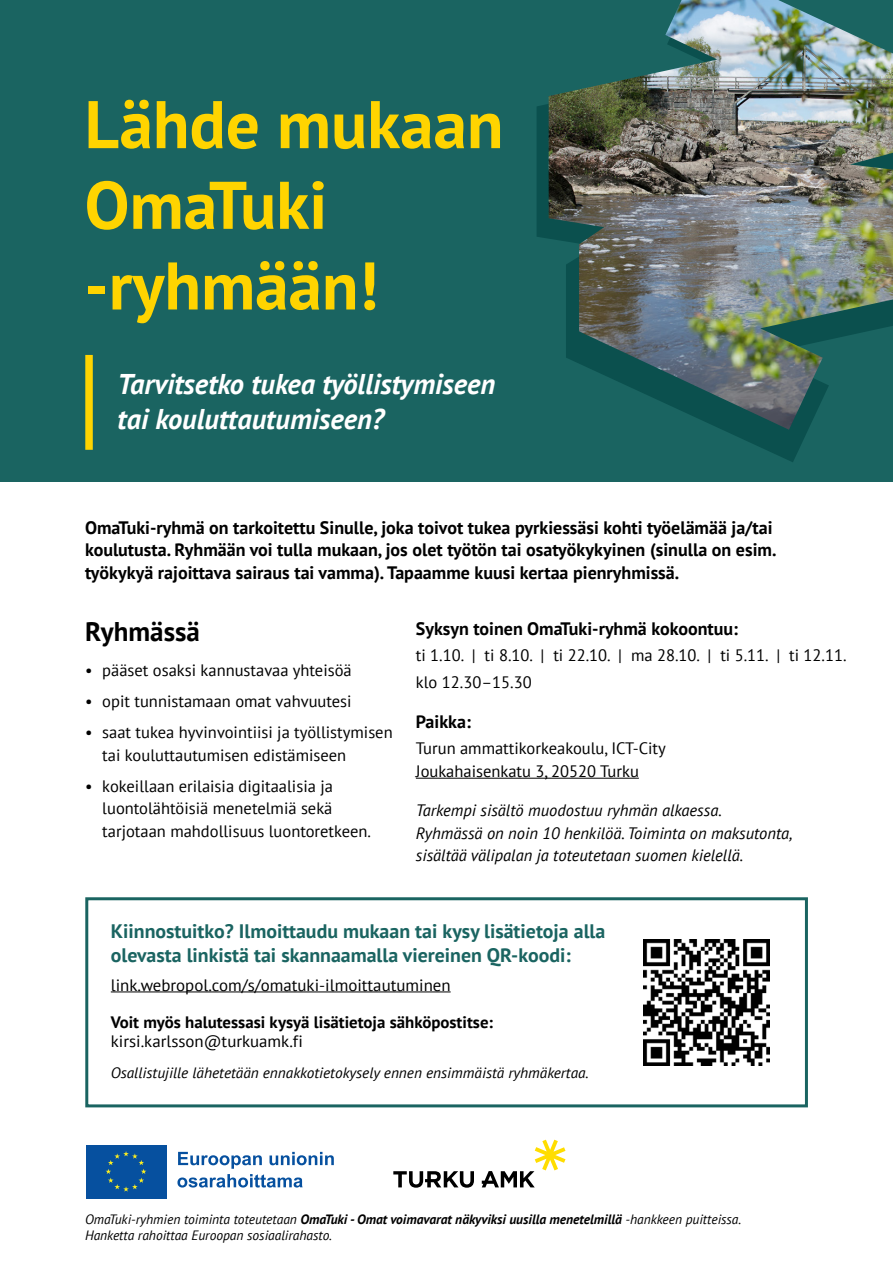
<style>
.page{position:relative;width:893px;height:1263px;background:#fff}
.page>*{position:absolute;margin:0;border:0;box-sizing:border-box;transform-origin:0 0}
.t1{font:700 67.2px/80.7px "PT Sans";color:#ffd400}
.t2{font:italic 700 28.5px/34.5px "PT Sans";color:#fff}
.t3{font:700 27px "PT Sans";color:#000}
.t4{font:700 19.5px/24px "PT Sans";color:#1a6461}
.Paragraph_Style_1{font:700 18px/22.5px "PT Sans";color:#000}
.Paragraph_Style_1-2{font:16.5px/22.5px "PT Sans";color:#000}
.Paragraph_Style_1-3{font:italic 16.5px/22.5px "PT Sans";color:#000}
.t5{font:700 16.5px/19.8px "PT Sans";color:#000}
.t6{font:italic 15px "PT Sans";color:#000}
.t7{font:italic 13.5px/16.2px "PT Sans";color:#000}
.s1{font-weight:400}
.s2{font-weight:700}
</style>
<div class="page">
<div style="left:0;top:0;width:893px;height:481px;background:#1a6461"></div>
<div style="left:85px;top:897px;width:723px;height:210px;border:3px solid #1a6461"></div>
<hr style="left:111px;top:991px;width:340px;height:1px;background:#000">
<div style="left:85px;top:355px;width:8px;height:95px;background:#ffd400"></div>
<hr style="left:416px;top:778px;width:223px;height:1px;background:#000">
<img style="left:643px;top:939px;width:127px;height:126px">
<svg style="left:537px;top:96px;width:271px;height:366px"></svg>
<img style="left:549px;top:0;width:344px;height:430px">
<div style="left:84px;top:1143px;width:84px;height:57px;background:linear-gradient(to bottom,#06509f,#06509f)"></div>
<div style="left:86px;top:1145px;width:80px;height:53px;background:#06509f"></div>
<svg style="left:106px;top:1151px;width:40px;height:41px"></svg>
<svg style="left:177px;top:1152px;width:157px;height:35px"></svg>
<svg style="left:393px;top:1171px;width:81px;height:17px"></svg>
<svg style="left:482px;top:1140px;width:83px;height:47px"></svg>
<p class="t1" style="left:85px;top:83px;width:420px">Lähde mukaan<br>OmaTuki -ryhmään!</p>
<p class="t2" style="left:118px;top:366px;width:379px">Tarvitsetko tukea työllistymiseen tai kouluttautumiseen?</p>
<p class="Paragraph_Style_1" style="left:85px;top:516px;width:693px">OmaTuki-ryhmä on tarkoitettu Sinulle, joka toivot tukea pyrkiessäsi kohti työelämää ja/tai koulutusta. Ryhmään voi tulla mukaan, jos olet työtön tai osatyökykyinen (sinulla on esim. työkykyä rajoittava sairaus tai vamma). Tapaamme kuusi kertaa pienryhmissä.</p>
<p class="Paragraph_Style_1" style="left:416px;top:617px;width:324px">Syksyn toinen OmaTuki-ryhmä kokoontuu:</p>
<p class="Paragraph_Style_1-2" style="left:416px;top:644px;width:432px">ti 1.10. | ti 8.10. | ti 22.10. | ma 28.10. | ti 5.11. | ti 12.11.</p>
<p class="Paragraph_Style_1-2" style="left:416px;top:671px;width:117px">klo 12.30–15.30</p>
<p class="Paragraph_Style_1" style="left:416px;top:710px;width:56px">Paikka:</p>
<p class="Paragraph_Style_1-2" style="left:416px;top:737px;width:252px">Turun ammattikorkeakoulu, ICT-City<br>Joukahaisenkatu 3, 20520 Turku</p>
<p class="Paragraph_Style_1-3" style="left:416px;top:799px;width:378px">Tarkempi sisältö muodostuu ryhmän alkaessa.<br>Ryhmässä on noin 10 henkilöä. Toiminta on maksutonta, sisältää välipalan ja toteutetaan suomen kielellä.</p>
<p class="t3" style="left:85px;top:613px;width:116px">Ryhmässä</p>
<p class="Paragraph_Style_1-2" style="left:85px;top:659px;width:268px">• pääset osaksi kannustavaa yhteisöä</p>
<p class="Paragraph_Style_1-2" style="left:85px;top:690px;width:268px">• opit tunnistamaan omat vahvuutesi</p>
<p class="Paragraph_Style_1-2" style="left:102px;top:721px;width:292px;text-indent:-17px">• saat tukea hyvinvointiisi ja työllistymisen tai kouluttautumisen edistämiseen</p>
<p class="Paragraph_Style_1-2" style="left:102px;top:774px;width:270px;text-indent:-17px">• kokeillaan erilaisia digitaalisia ja luontolähtöisiä menetelmiä sekä tarjotaan mahdollisuus luontoretkeen.</p>
<p class="t4" style="left:111px;top:919px;width:496px">Kiinnostuitko? Ilmoittaudu mukaan tai kysy lisätietoja alla olevasta linkistä tai skannaamalla viereinen QR-koodi:</p>
<p class="Paragraph_Style_1-2" style="left:111px;top:973px;width:341px">link.webropol.com/s/omatuki-ilmoittautuminen</p>
<p class="t5" style="left:111px;top:1011px;width:384px">Voit myös halutessasi kysyä lisätietoja sähköpostitse: <span class="s1">kirsi.karlsson@turkuamk.fi</span></p>
<p class="t6" style="left:111px;top:1063px;width:480px">Osallistujille lähetetään ennakkotietokysely ennen ensimmäistä ryhmäkertaa.</p>
<p class="t7" style="left:85px;top:1211px;width:658px">OmaTuki-ryhmien toiminta toteutetaan <span class="s2">OmaTuki - Omat voimavarat näkyviksi uusilla menetelmillä</span> -hankkeen puitteissa.<br>Hanketta rahoittaa Euroopan sosiaalirahasto.</p>
</div>
